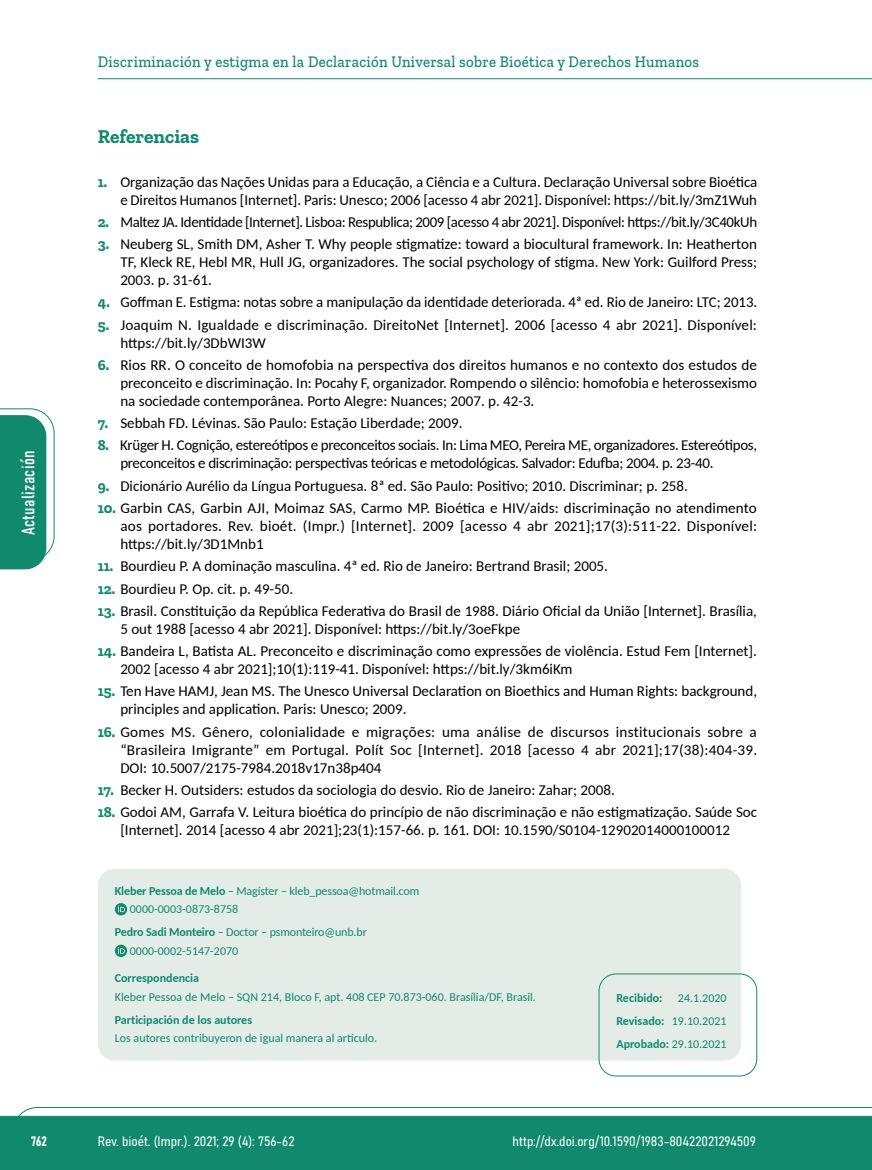
<style>
.page{position:relative;width:872px;height:1170px;background:#fff}
.page>*{position:absolute;margin:0;border:0;box-sizing:border-box;transform-origin:0 0}
.t1{font:700 19.5px "Zilla Slab";color:#10896d}
.t2{font:18px "Bahnschrift";letter-spacing:.02em;color:#fff}
.t3{font:500 16.5px "Zilla Slab";letter-spacing:.02em;color:#10896d;scale:.9 1}
.t4{font:15px/18px "Carlito";color:#000;text-align:justify}
.t5{font:15px/18px "Carlito";letter-spacing:-.02em;color:#000}
.t6{font:15px "Carlito";letter-spacing:-.025em;color:#000}
.t7{font:13.5px "Bahnschrift";color:#fff}
.t8{font:12px/18.6px "Carlito";color:#10896d}
.t9{font:700 12px "Carlito";color:#10896d}
.s1{font-family:"Zilla Slab";font-weight:700;color:#10896d}
.s2{font-weight:700}
</style>
<div class="page">
<svg style="left:12px;top:1107px;width:860px;height:62px;background:#2e987f"></svg>
<hr style="left:98px;top:78px;width:774px;height:1px;background:#10896d">
<svg style="left:0;top:408px;width:55px;height:161px"></svg>
<div style="left:98px;top:868px;width:643px;height:192px;background:#e4ece8;border-radius:17px"></div>
<svg style="left:115px;top:903px;width:12px;height:12px"></svg>
<svg style="left:118px;top:905px;width:7px;height:7px"></svg>
<svg style="left:115px;top:944px;width:12px;height:12px"></svg>
<svg style="left:118px;top:946px;width:7px;height:7px"></svg>
<div style="left:598px;top:973px;width:159px;height:103px;border:1px solid #10896d;border-radius:17px"></div>
<p class="t2" style="left:15px;top:535px;width:86px;rotate:-90deg">Actualización</p>
<p class="t3" style="left:98px;top:53px;width:669px">Discriminación y estigma en la Declaración Universal sobre Bioética y Derechos Humanos</p>
<h1 class="t1" style="left:98px;top:125px;width:103px">Referencias</h1>
<p class="t4" style="left:98px;top:172px;width:661px;text-align:right"><span class="s1">1.</span> Organização das Nações Unidas para a Educação, a Ciência e a Cultura. Declaração Universal sobre Bioética e Direitos Humanos [Internet]. Paris: Unesco; 2006 [acesso 4 abr 2021]. Disponível: https://bit.ly/3mZ1Wuh</p>
<p class="t6" style="left:98px;top:211px;width:661px"><span class="s1">2.</span> Maltez JA. Identidade [Internet]. Lisboa: Respublica; 2009 [acesso 4 abr 2021]. Disponível: https://bit.ly/3C40kUh</p>
<p class="t4" style="left:120px;top:234px;width:638px;text-indent:-22px"><span class="s1">3.</span> Neuberg SL, Smith DM, Asher T. Why people stigmatize: toward a biocultural framework. In: Heatherton TF, Kleck RE, Hebl MR, Hull JG, organizadores. The social psychology of stigma. New York: Guilford Press; 2003. p. 31-61.</p>
<p class="t4" style="left:98px;top:292px;width:661px"><span class="s1">4.</span> Goffman E. Estigma: notas sobre a manipulação da identidade deteriorada. 4ª ed. Rio de Janeiro: LTC; 2013.</p>
<p class="t4" style="left:120px;top:315px;width:638px;text-indent:-22px"><span class="s1">5.</span> Joaquim N. Igualdade e discriminação. DireitoNet [Internet]. 2006 [acesso 4 abr 2021]. Disponível: https://bit.ly/3DbWI3W</p>
<p class="t4" style="left:120px;top:355px;width:638px;text-indent:-22px"><span class="s1">6.</span> Rios RR. O conceito de homofobia na perspectiva dos direitos humanos e no contexto dos estudos de preconceito e discriminação. In: Pocahy F, organizador. Rompendo o silêncio: homofobia e heterossexismo na sociedade contemporânea. Porto Alegre: Nuances; 2007. p. 42-3.</p>
<p class="t4" style="left:98px;top:413px;width:366px"><span class="s1">7.</span> Sebbah FD. Lévinas. São Paulo: Estação Liberdade; 2009.</p>
<p class="t5" style="left:120px;top:436px;width:638px;text-indent:-22px"><span class="s1">8.</span> Krüger H. Cognição, estereótipos e preconceitos sociais. In: Lima MEO, Pereira ME, organizadores. Estereótipos, preconceitos e discriminação: perspectivas teóricas e metodológicas. Salvador: Edufba; 2004. p. 23-40.</p>
<p class="t4" style="left:98px;top:476px;width:591px"><span class="s1">9.</span> Dicionário Aurélio da Língua Portuguesa. 8ª ed. São Paulo: Positivo; 2010. Discriminar; p. 258.</p>
<p class="t4" style="left:120px;top:498px;width:638px;text-indent:-22px"><span class="s1">10.</span> Garbin CAS, Garbin AJI, Moimaz SAS, Carmo MP. Bioética e HIV/aids: discriminação no atendimento aos portadores. Rev. bioét. (Impr.) [Internet]. 2009 [acesso 4 abr 2021];17(3):511-22. Disponível: https://bit.ly/3D1Mnb1</p>
<p class="t4" style="left:98px;top:556px;width:511px"><span class="s1">11.</span> Bourdieu P. A dominação masculina. 4ª ed. Rio de Janeiro: Bertrand Brasil; 2005.</p>
<p class="t4" style="left:98px;top:578px;width:197px"><span class="s1">12.</span> Bourdieu P. Op. cit. p. 49-50.</p>
<p class="t4" style="left:120px;top:601px;width:638px;text-indent:-22px"><span class="s1">13.</span> Brasil. Constituição da República Federativa do Brasil de 1988. Diário Oficial da União [Internet]. Brasília,<br>5 out 1988 [acesso 4 abr 2021]. Disponível: https://bit.ly/3oeFkpe</p>
<p class="t4" style="left:120px;top:641px;width:638px;text-indent:-22px"><span class="s1">14.</span> Bandeira L, Batista AL. Preconceito e discriminação como expressões de violência. Estud Fem [Internet].<br>2002 [acesso 4 abr 2021];10(1):119-41. Disponível: https://bit.ly/3km6iKm</p>
<p class="t4" style="left:120px;top:681px;width:638px;text-indent:-22px"><span class="s1">15.</span> Ten Have HAMJ, Jean MS. The Unesco Universal Declaration on Bioethics and Human Rights: background, principles and application. Paris: Unesco; 2009.</p>
<p class="t4" style="left:120px;top:722px;width:638px;text-indent:-22px"><span class="s1">16.</span> Gomes MS. Gênero, colonialidade e migrações: uma análise de discursos institucionais sobre a “Brasileira Imigrante” em Portugal. Polít Soc [Internet]. 2018 [acesso 4 abr 2021];17(38):404-39.<br>DOI: 10.5007/2175-7984.2018v17n38p404</p>
<p class="t4" style="left:98px;top:780px;width:518px"><span class="s1">17.</span> Becker H. Outsiders: estudos da sociologia do desvio. Rio de Janeiro: Zahar; 2008.</p>
<p class="t4" style="left:98px;top:802px;width:661px;text-align:center"><span class="s1">18.</span> Godoi AM, Garrafa V. Leitura bioética do princípio de não discriminação e não estigmatização. Saúde Soc [Internet]. 2014 [acesso 4 abr 2021];23(1):157-66. p. 161. DOI: 10.1590/S0104-12902014000100012</p>
<p class="t8" style="left:130px;top:880px;width:291px;text-indent:-15px"><span class="s2">Kleber Pessoa de Melo</span> – Magíster – kleb_pessoa@hotmail.com<br>0000-0003-0873-8758</p>
<p class="t8" style="left:130px;top:922px;width:238px;text-indent:-15px"><span class="s2">Pedro Sadi Monteiro</span> – Doctor – psmonteiro@unb.br<br>0000-0002-5147-2070</p>
<p class="t9" style="left:115px;top:969px;width:86px">Correspondencia</p>
<p class="t8" style="left:115px;top:986px;width:422px">Kleber Pessoa de Melo – SQN 214, Bloco F, apt. 408 CEP 70.873-060. Brasília/DF, Brasil.</p>
<p class="t9" style="left:115px;top:1011px;width:139px">Participación de los autores</p>
<p class="t8" style="left:115px;top:1028px;width:264px">Los autores contribuyeron de igual manera al artículo.</p>
<p class="t9" style="left:616px;top:989px;width:48px">Recibido:</p>
<p class="t8" style="left:616px;top:985px;width:112px;line-height:23px;text-align:justify;text-indent:62px">24.1.2020<br><span class="s2">Revisado:</span> 19.10.2021<br><span class="s2">Aprobado:</span> 29.10.2021</p>
<p class="t7" style="left:31px;top:1130px;width:18px">762</p>
<p class="t7" style="left:98px;top:1131px;width:198px">Rev. bioét. (Impr.). 2021; 29 (4): 756-62</p>
<p class="t7" style="left:512px;top:1131px;width:245px">http://dx.doi.org/10.1590/1983-80422021294509</p>
</div>
